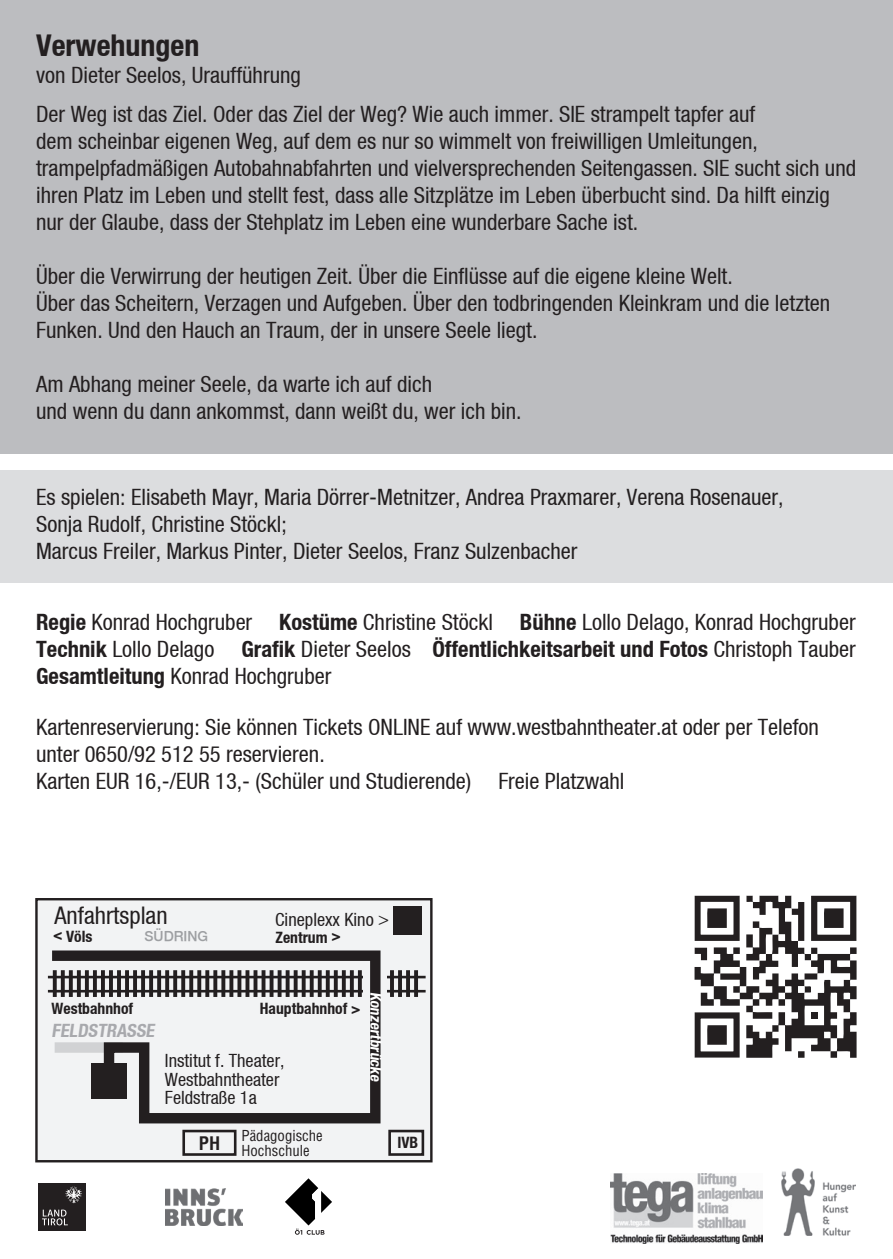
<style>
.page{position:relative;width:893px;height:1259px;background:#fff}
.page>*{position:absolute;margin:0;border:0;box-sizing:border-box;transform-origin:0 0}
.t1{font:30px "Helvetica Neue Bold Cond";color:#231f20}
.t2{font:24.3px "Helvetica Neue Cond";color:#231f20}
.t3{font:22.5px/27px "Helvetica Neue Cond";color:#231f20}
.t4{font:22.5px "Helvetica Neue Bold Cond";color:#231f20}
.t5{font:18.3px/18.3px "Helvetica Neue Cond";color:#231f20}
.t6{font:18.3px "Helvetica Neue Bold Cond";color:#a8a9ad}
.t7{font:700 condensed 18.3px "Helvetica";color:#231f20}
.t8{font:15.6px "Helvetica Neue Bold Cond";color:#231f20}
.t9{font:15.6px "Helvetica Neue Bold Cond";color:#fff}
.t10{font:condensed 14.7px/14.7px "Helvetica";color:#231f20}
.t11{font:500 14.1px "Helvetica Neue";color:#9d9fa2}
.s1{font-family:"Helvetica Neue Bold Cond"}
.s2{font-family:"Helvetica Neue Cond"}
</style>
<div class="page">
<div style="left:0;top:0;width:893px;height:453px;background:#bcbdc0"></div>
<div style="left:36px;top:899px;width:395px;height:262px;background:#f2f3f4"></div>
<div style="left:35px;top:898px;width:398px;height:264px;border:2px solid #231f20"></div>
<div style="left:394px;top:906px;width:28px;height:29px;background:#231f20"></div>
<hr style="left:48px;top:990px;width:378px;height:2px;background:#231f20">
<hr style="left:48px;top:975px;width:378px;height:3px;background:#231f20">
<hr style="left:390px;top:970px;width:4px;height:27px;background:#231f20">
<svg style="left:398px;top:970px;width:4px;height:27px"></svg>
<svg style="left:406px;top:970px;width:4px;height:27px"></svg>
<svg style="left:414px;top:970px;width:4px;height:27px"></svg>
<div style="left:363px;top:958px;width:24px;height:48px;background:#f2f3f4"></div>
<svg style="left:47px;top:950px;width:334px;height:174px"></svg>
<div style="left:182px;top:1129px;width:54px;height:26px;border:3px solid #231f20"></div>
<div style="left:388px;top:1129px;width:36px;height:26px;border:3px solid #231f20"></div>
<svg style="left:694px;top:895px;width:163px;height:163px"></svg>
<div style="left:38px;top:1183px;width:47px;height:47px;background:#231f20"></div>
<svg style="left:65px;top:1186px;width:17px;height:17px"></svg>
<svg style="left:42px;top:1209px;width:26px;height:16px"></svg>
<svg style="left:285px;top:1178px;width:47px;height:56px"></svg>
<img style="left:166px;top:1188px;width:76px;height:37px">
<img style="left:781px;top:1168px;width:75px;height:67px">
<div style="left:0;top:470px;width:893px;height:112px;background:#dcdddf"></div>
<img style="left:611px;top:1173px;width:151px;height:71px">
<p class="t1" style="left:36px;top:27px;width:165px">Verwehungen</p>
<p class="t3" style="left:36px;top:61px;width:266px">von Dieter Seelos, Uraufführung</p>
<p class="t3" style="left:36px;top:100px;width:821px">Der Weg ist das Ziel. Oder das Ziel der Weg? Wie auch immer. SIE strampelt tapfer auf<br>dem scheinbar eigenen Weg, auf dem es nur so wimmelt von freiwilligen Umleitungen, trampelpfadmäßigen Autobahnabfahrten und vielversprechenden Seitengassen. SIE sucht sich und ihren Platz im Leben und stellt fest, dass alle Sitzplätze im Leben überbucht sind. Da hilft einzig nur der Glaube, dass der Stehplatz im Leben eine wunderbare Sache ist.</p>
<p class="t3" style="left:36px;top:262px;width:698px">Über die Verwirrung der heutigen Zeit. Über die Einflüsse auf die eigene kleine Welt.</p>
<p class="t3" style="left:36px;top:289px;width:796px">Über das Scheitern, Verzagen und Aufgeben. Über den todbringenden Kleinkram und die letzten<br>Funken. Und den Hauch an Traum, der in unsere Seele liegt.</p>
<p class="t3" style="left:36px;top:370px;width:397px">Am Abhang meiner Seele, da warte ich auf dich</p>
<p class="t3" style="left:36px;top:397px;width:487px">und wenn du dann ankommst, dann weißt du, wer ich bin.</p>
<p class="t3" style="left:36px;top:483px;width:749px">Es spielen: Elisabeth Mayr, Maria Dörrer-Metnitzer, Andrea Praxmarer, Verena Rosenauer,<br>Sonja Rudolf, Christine Stöckl;</p>
<p class="t3" style="left:36px;top:537px;width:543px">Marcus Freiler, Markus Pinter, Dieter Seelos, Franz Sulzenbacher</p>
<p class="t3" style="left:36px;top:608px;width:821px"><span class="s1">Regie</span> Konrad Hochgruber <span class="s1">Kostüme</span> Christine Stöckl <span class="s1">Bühne</span> Lollo Delago, Konrad Hochgruber</p>
<p class="t4" style="left:36px;top:635px;width:821px">Technik <span class="s2">Lollo Delago</span> Grafik <span class="s2">Dieter Seelos</span> Öffentlichkeitsarbeit und Fotos <span class="s2">Christoph Tauber</span></p>
<p class="t3" style="left:36px;top:662px;width:297px"><span class="s1">Gesamtleitung</span> Konrad Hochgruber</p>
<p class="t3" style="left:36px;top:713px;width:784px">Kartenreservierung: Sie können Tickets ONLINE auf www.westbahntheater.at oder per Telefon</p>
<p class="t3" style="left:36px;top:740px;width:290px">unter 0650/92 512 55 reservieren.</p>
<p class="t3" style="left:36px;top:767px;width:590px">Karten EUR 16,-/EUR 13,- (Schüler und Studierende) Freie Platzwahl</p>
<p class="t2" style="left:54px;top:901px;width:115px">Anfahrtsplan</p>
<p class="t5" style="left:275px;top:910px;width:115px">Cineplexx Kino &gt;</p>
<p class="t11" style="left:145px;top:927px;width:65px">SÜDRING</p>
<p class="t8" style="left:53px;top:926px;width:41px">&lt; Völs</p>
<p class="t8" style="left:276px;top:928px;width:67px">Zentrum &gt;</p>
<p class="t8" style="left:52px;top:998px;width:83px">Westbahnhof</p>
<p class="t8" style="left:260px;top:998px;width:102px">Hauptbahnhof &gt;</p>
<p class="t6" style="left:52px;top:1019px;width:107px">FELDSTRASSE</p>
<p class="t5" style="left:165px;top:1051px;width:121px">Institut f. Theater,<br>Westbahntheater<br>Feldstraße 1a</p>
<p class="t7" style="left:199px;top:1131px;width:23px">PH</p>
<p class="t10" style="left:242px;top:1128px;width:83px">Pädagogische<br>Hochschule</p>
<p class="t9" style="left:385px;top:991px;width:94px;rotate:90deg">Konzertbrücke</p>
<p class="t8" style="left:397px;top:1133px;width:22px">IVB</p>
</div>
